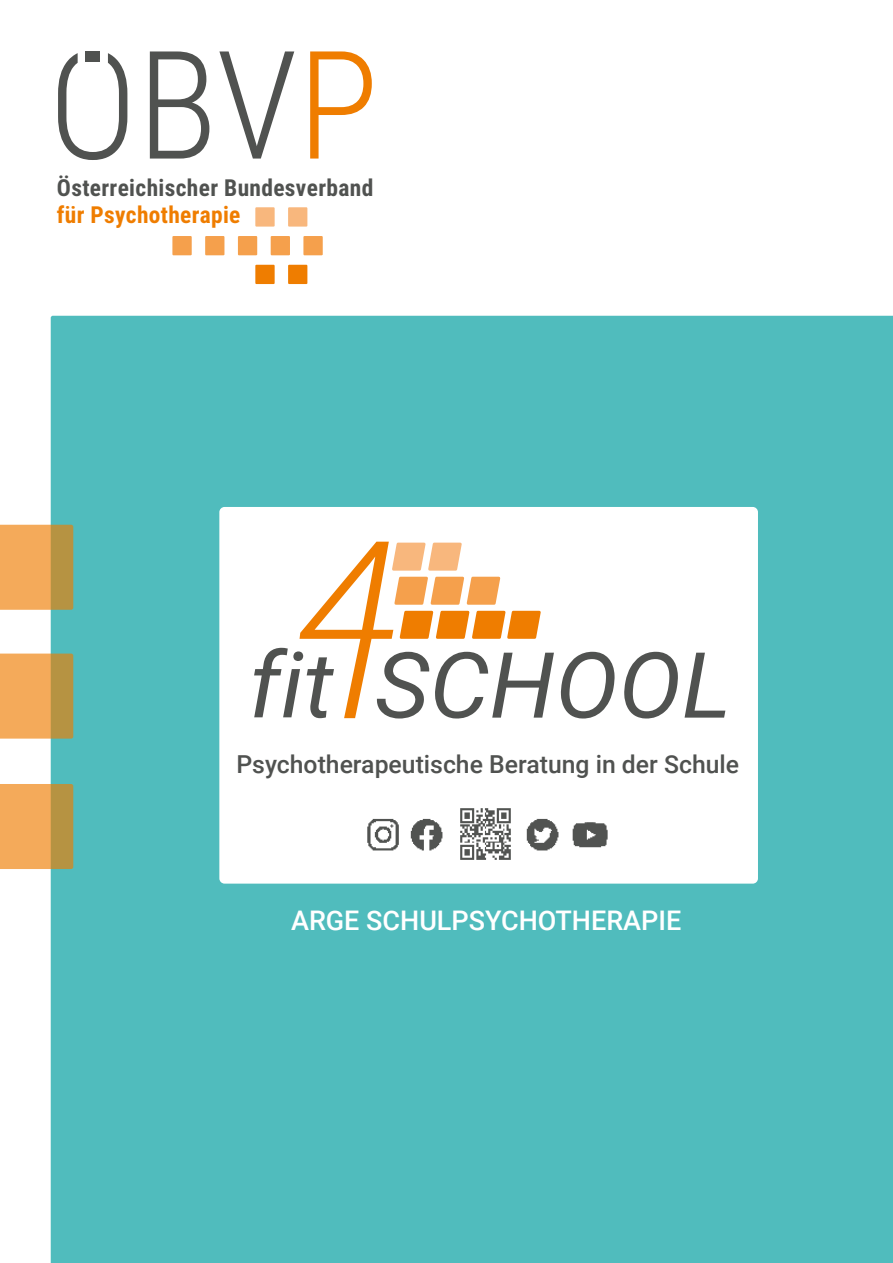
<style>
.page{position:relative;width:893px;height:1263px;background:#fff}
.page>*{position:absolute;margin:0;border:0;box-sizing:border-box;transform-origin:0 0}
.t1{font:500 27px "Roboto";color:#fff}
.t2{font:500 24.75px "Roboto";color:#505250}
.t3{font:700 23.4px "Roboto Condensed";letter-spacing:.015em;color:#505250}
.t4{font:700 23.4px "Roboto Condensed";letter-spacing:.015em;color:#ef7d00}
</style>
<div class="page">
<div style="left:51px;top:316px;width:842px;height:947px;background:#50bcbd"></div>
<svg style="left:0;top:525px;width:73px;height:85px"></svg>
<svg style="left:0;top:653px;width:73px;height:86px"></svg>
<svg style="left:0;top:784px;width:73px;height:85px"></svg>
<div style="left:172px;top:236px;width:20px;height:19px;background:#f5a04c;border:2px solid #f5a04c"></div>
<div style="left:205px;top:236px;width:19px;height:19px;background:#f5a04c"></div>
<div style="left:238px;top:236px;width:19px;height:19px;background:#f5a04c"></div>
<div style="left:271px;top:236px;width:19px;height:19px;background:#f5a04c"></div>
<div style="left:303px;top:236px;width:20px;height:19px;background:#f5a04c;border:2px solid #f5a04c"></div>
<div style="left:256px;top:266px;width:18px;height:17px;background:#ef7d00"></div>
<div style="left:255px;top:265px;width:20px;height:19px;border:2px solid #ef7d00"></div>
<div style="left:289px;top:266px;width:17px;height:17px;background:#ef7d00"></div>
<div style="left:288px;top:265px;width:19px;height:19px;border:2px solid #ef7d00"></div>
<div style="left:255px;top:207px;width:20px;height:20px;background:#f8b77d;border:2px solid #f8b77d"></div>
<div style="left:288px;top:207px;width:19px;height:20px;background:#f8b77d;border:2px solid #f8b77d"></div>
<svg style="left:58px;top:53px;width:69px;height:107px"></svg>
<svg style="left:150px;top:51px;width:59px;height:108px"></svg>
<svg style="left:219px;top:51px;width:75px;height:108px"></svg>
<svg style="left:310px;top:51px;width:62px;height:108px"></svg>
<div style="left:85px;top:51px;width:15px;height:11px;background:#505250"></div>
<div style="left:219px;top:507px;width:539px;height:377px;background:#fff;border-radius:5px"></div>
<svg style="left:561px;top:652px;width:54px;height:66px"></svg>
<svg style="left:624px;top:652px;width:54px;height:66px"></svg>
<svg style="left:685px;top:653px;width:40px;height:65px"></svg>
<svg style="left:254px;top:542px;width:300px;height:176px"></svg>
<img style="left:460px;top:808px;width:51px;height:52px">
<img style="left:367px;top:818px;width:76px;height:33px">
<img style="left:526px;top:818px;width:82px;height:33px">
<p class="t3" style="left:57px;top:171px;width:318px">Österreichischer Bundesverband</p>
<p class="t4" style="left:57px;top:199px;width:185px">für Psychotherapie</p>
<p class="t2" style="left:236px;top:747px;width:504px">Psychotherapeutische Beratung in der Schule</p>
<p class="t1" style="left:291px;top:901px;width:392px">ARGE SCHULPSYCHOTHERAPIE</p>
</div>
